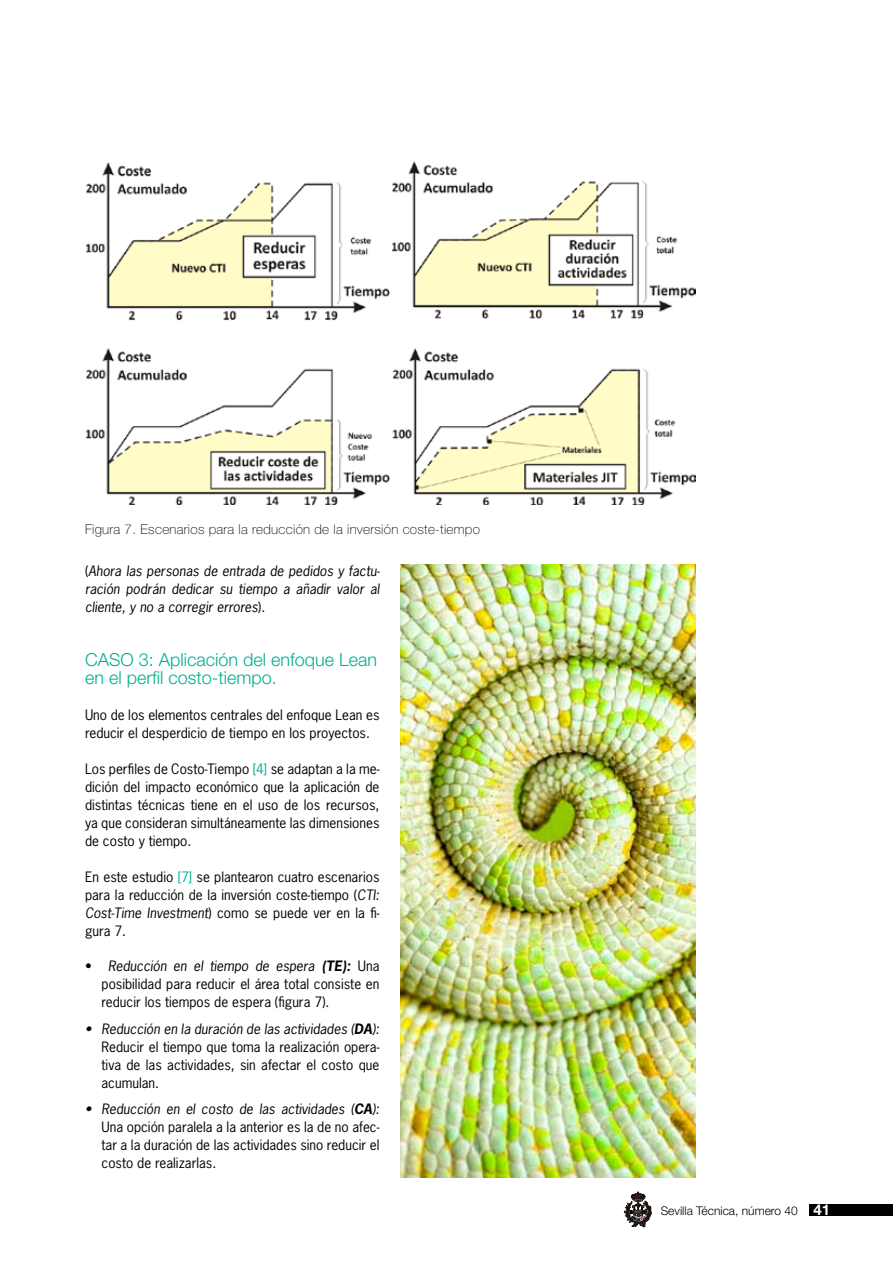
<style>
.page{position:relative;width:893px;height:1263px;background:#fff}
.page>*{position:absolute;margin:0;border:0;box-sizing:border-box;transform-origin:0 0}
.t1{font:300 18px/18px "Helvetica Neue LT Std";color:#01b091}
.t2{font:13.5px/18px "News Gothic Std";color:#000;text-align:justify}
.t3{font:italic 13.5px/18px "News Gothic Std";color:#000;text-align:justify}
.t4{font:100 13.5px "Helvetica Neue LT Std";letter-spacing:.02em;color:#000}
.t5{font:300 12px "Helvetica Neue LT Std";color:#000}
.s1{font-style:normal}
.s2{color:#01b091}
.s3{font-style:italic}
.s4{font-weight:700;font-style:italic}
.s5{font-weight:700;font-size:15px;color:#fff}
</style>
<div class="page">
<div style="left:809px;top:1204px;width:84px;height:12px;background:#000"></div>
<svg style="left:624px;top:1192px;width:28px;height:35px"></svg>
<img style="left:86px;top:162px;width:609px;height:343px">
<img style="left:401px;top:564px;width:294px;height:614px">
<p class="t4" style="left:85px;top:522px;width:396px">Figura 7. Escenarios para la reducción de la inversión coste-tiempo</p>
<p class="t3" style="left:85px;top:562px;width:297px"><span class="s1">(</span>Ahora las personas de entrada de pedidos y factu&shy;ración podrán dedicar su tiempo a añadir valor al cliente, y no a corregir errores<span class="s1">).</span></p>
<h1 class="t1" style="left:85px;top:650px;width:294px">CASO 3: Aplicación del enfoque Lean en el perfil costo-tiempo.</h1>
<p class="t2" style="left:85px;top:706px;width:296px">Uno de los elementos centrales del enfoque Lean es reducir el desperdicio de tiempo en los proyectos.</p>
<p class="t2" style="left:85px;top:760px;width:296px">Los perfiles de Costo-Tiempo <span class="s2">[4]</span> se adaptan a la me&shy;dición del impacto económico que la aplicación de distintas técnicas tiene en el uso de los recursos, ya que consideran simultáneamente las dimensiones de costo y tiempo.</p>
<p class="t2" style="left:85px;top:868px;width:296px">En este estudio <span class="s2">[7]</span> se plantearon cuatro escenarios para la reducción de la inversión coste-tiempo (<span class="s3">CTI:<br>Cost-Time Investment</span>) como se puede ver en la fi&shy;gura 7.</p>
<p class="t2" style="left:102px;top:957px;width:279px;text-indent:-16px">• <span class="s3">Reducción en el tiempo de espera</span> <span class="s4">(TE):</span> Una posibilidad para reducir el área total consiste en reducir los tiempos de espera (figura 7).</p>
<p class="t2" style="left:102px;top:1019px;width:279px;text-indent:-16px"><span class="s3">• Reducción en la duración de las actividades (</span><span class="s4">DA</span><span class="s3">):<br></span>Reducir el tiempo que toma la realización opera&shy;tiva de las actividades, sin afectar el costo que acumulan.</p>
<p class="t2" style="left:102px;top:1100px;width:279px;text-indent:-16px"><span class="s3">• Reducción en el costo de las actividades (</span><span class="s4">CA</span><span class="s3">):<br></span>Una opción paralela a la anterior es la de no afec&shy;tar a la duración de las actividades sino reducir el costo de realizarlas.</p>
<p class="t5" style="left:661px;top:1203px;width:171px">Sevilla Técnica, número 40 <span class="s5">41</span></p>
</div>
